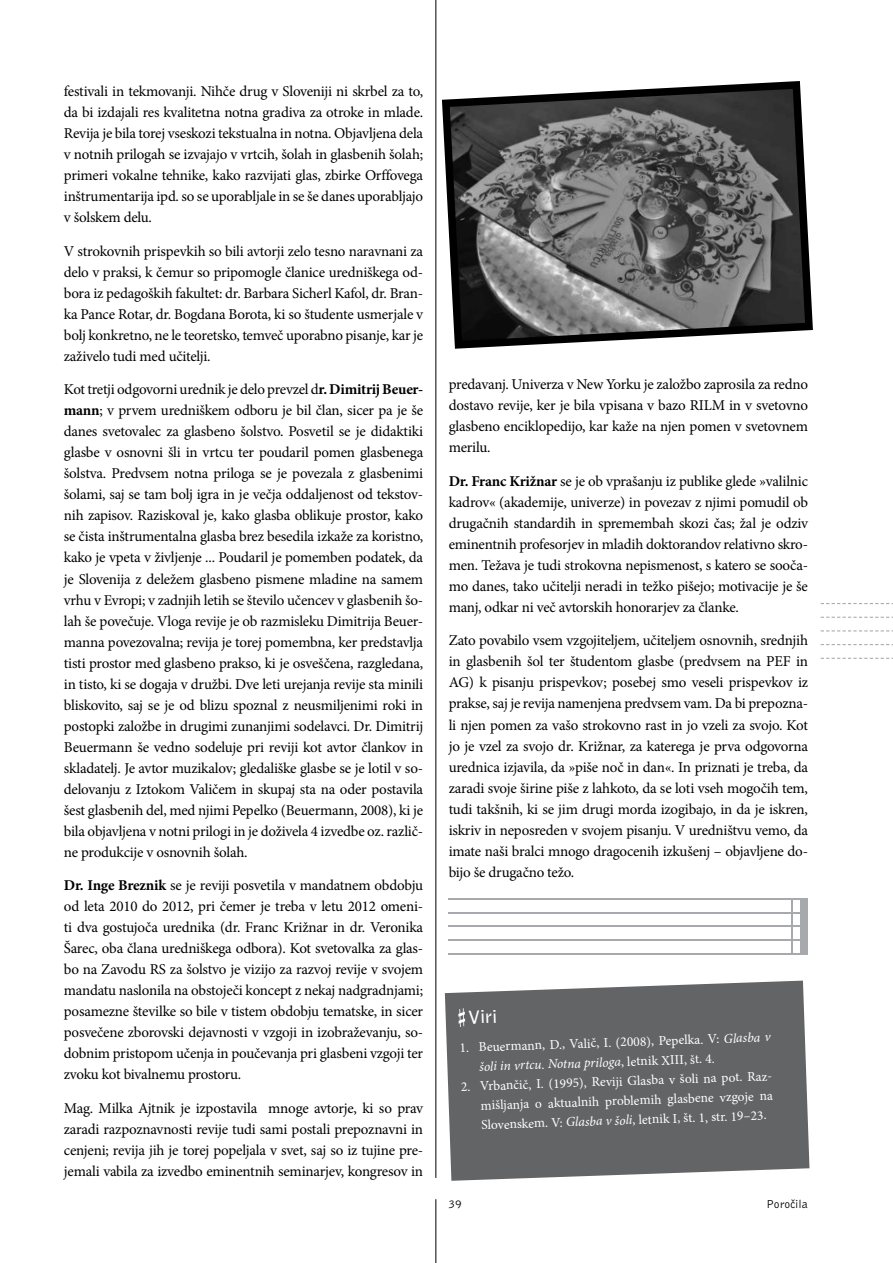
<style>
.page{position:relative;width:893px;height:1263px;background:#fff}
.page>*{position:absolute;margin:0;border:0;box-sizing:border-box;transform-origin:0 0}
.t1{font:700 18px "Bell Gothic Std";color:#fff}
.t2{font:15px/21px "Minion Pro";letter-spacing:-.015em;color:#000;text-align:justify}
.t3{font:13.5px/19.5px "Minion Pro";color:#fff}
.t4{font:12px "Bell Gothic BT";color:#000}
.s1{font-weight:700}
.s2{font-style:italic}
</style>
<div class="page">
<hr style="left:0;top:0;width:1px;height:1263px;background:#e6e7e8">
<hr style="left:436px;top:0;width:1px;height:1178px;background:#000">
<hr style="left:436px;top:1199px;width:1px;height:64px;background:#000">
<svg style="left:821px;top:603px;width:72px;height:1px"></svg>
<svg style="left:821px;top:617px;width:72px;height:1px"></svg>
<svg style="left:821px;top:630px;width:72px;height:1px"></svg>
<svg style="left:821px;top:644px;width:72px;height:1px"></svg>
<svg style="left:821px;top:658px;width:72px;height:1px"></svg>
<svg style="left:442px;top:81px;width:371px;height:268px;background:#686868"></svg>
<svg style="left:445px;top:980px;width:364px;height:201px;background:#6f7072"></svg>
<svg style="left:458px;top:1008px;width:7px;height:19px"></svg>
<div style="left:800px;top:899px;width:7px;height:54px;background:#a7a9ac"></div>
<hr style="left:791px;top:899px;width:1px;height:54px;background:#a7a9ac">
<hr style="left:448px;top:898px;width:359px;height:1px;background:#a7a9ac">
<hr style="left:448px;top:912px;width:359px;height:1px;background:#a7a9ac">
<hr style="left:448px;top:926px;width:359px;height:1px;background:#a7a9ac">
<hr style="left:448px;top:939px;width:359px;height:1px;background:#a7a9ac">
<hr style="left:448px;top:953px;width:359px;height:1px;background:#a7a9ac">
<p class="t2" style="left:64px;top:81px;width:361px">festivali in tekmovanji. Nihče drug v Sloveniji ni skrbel za to, da bi izdajali res kvalitetna notna gradiva za otroke in mlade.<br>Revija je bila torej vseskozi tekstualna in notna. Objavljena dela v notnih prilogah se izvajajo v vrtcih, šolah in glasbenih šolah; primeri vokalne tehnike, kako razvijati glas, zbirke Orffovega inštrumentarija ipd. so se uporabljale in se še danes uporabljajo v šolskem delu.</p>
<p class="t2" style="left:64px;top:240px;width:361px">V strokovnih prispevkih so bili avtorji zelo tesno naravnani za delo v praksi, k čemur so pripomogle članice uredniškega od&shy;bora iz pedagoških fakultet: dr. Barbara Sicherl Kafol, dr. Bran&shy;ka Pance Rotar, dr. Bogdana Borota, ki so študente usmerjale v bolj konkretno, ne le teoretsko, temveč uporabno pisanje, kar je zaživelo tudi med učitelji.</p>
<p class="t2" style="left:64px;top:379px;width:361px">Kot tretji odgovorni urednik je delo prevzel d<span class="s1">r. Dimitrij Beuer&shy;mann</span>; v prvem uredniškem odboru je bil član, sicer pa je še danes svetovalec za glasbeno šolstvo. Posvetil se je didaktiki glasbe v osnovni šli in vrtcu ter poudaril pomen glasbenega šolstva. Predvsem notna priloga se je povezala z glasbenimi šolami, saj se tam bolj igra in je večja oddaljenost od tekstov&shy;nih zapisov. Raziskoval je, kako glasba oblikuje prostor, kako se čista inštrumentalna glasba brez besedila izkaže za koristno, kako je vpeta v življenje ... Poudaril je pomemben podatek, da je Slovenija z deležem glasbeno pismene mladine na samem vrhu v Evropi; v zadnjih letih se število učencev v glasbenih šo&shy;lah še povečuje. Vloga revije je ob razmisleku Dimitrija Beuer&shy;manna povezovalna; revija je torej pomembna, ker predstavlja tisti prostor med glasbeno prakso, ki je osveščena, razgledana, in tisto, ki se dogaja v družbi. Dve leti urejanja revije sta minili bliskovito, saj se je od blizu spoznal z neusmiljenimi roki in postopki založbe in drugimi zunanjimi sodelavci. Dr. Dimitrij Beuermann še vedno sodeluje pri reviji kot avtor člankov in skladatelj. Je avtor muzikalov; gledališke glasbe se je lotil v so&shy;delovanju z Iztokom Valičem in skupaj sta na oder postavila šest glasbenih del, med njimi Pepelko (Beuermann, 2008), ki je bila objavljena v notni prilogi in je doživela 4 izvedbe oz. različ&shy;ne produkcije v osnovnih šolah.</p>
<p class="t2" style="left:64px;top:875px;width:361px"><span class="s1">Dr. Inge Breznik</span> se je reviji posvetila v mandatnem obdobju od leta 2010 do 2012, pri čemer je treba v letu 2012 omeni&shy;ti dva gostujoča urednika (dr. Franc Križnar in dr. Veronika Šarec, oba člana uredniškega odbora). Kot svetovalka za glas&shy;bo na Zavodu RS za šolstvo je vizijo za razvoj revije v svojem mandatu naslonila na obstoječi koncept z nekaj nadgradnjami; posamezne številke so bile v tistem obdobju tematske, in sicer posvečene zborovski dejavnosti v vzgoji in izobraževanju, so&shy;dobnim pristopom učenja in poučevanja pri glasbeni vzgoji ter zvoku kot bivalnemu prostoru.</p>
<p class="t2" style="left:64px;top:1098px;width:361px">Mag. Milka Ajtnik je izpostavila mnoge avtorje, ki so prav zaradi razpoznavnosti revije tudi sami postali prepoznavni in cenjeni; revija jih je torej popeljala v svet, saj so iz tujine pre&shy;jemali vabila za izvedbo eminentnih seminarjev, kongresov in</p>
<p class="t2" style="left:449px;top:374px;width:361px">predavanj. Univerza v New Yorku je založbo zaprosila za redno dostavo revije, ker je bila vpisana v bazo RILM in v svetovno glasbeno enciklopedijo, kar kaže na njen pomen v svetovnem merilu.</p>
<p class="t2" style="left:449px;top:470px;width:361px"><span class="s1">Dr. Franc Križnar</span> se je ob vprašanju iz publike glede »valilnic kadrov« (akademije, univerze) in povezav z njimi pomudil ob drugačnih standardih in spremembah skozi čas; žal je odziv eminentnih profesorjev in mladih doktorandov relativno skro&shy;men. Težava je tudi strokovna nepismenost, s katero se sooča&shy;mo danes, tako učitelji neradi in težko pišejo; motivacije je še manj, odkar ni več avtorskih honorarjev za članke.</p>
<p class="t2" style="left:449px;top:630px;width:361px">Zato povabilo vsem vzgojiteljem, učiteljem osnovnih, srednjih in glasbenih šol ter študentom glasbe (predvsem na PEF in AG) k pisanju prispevkov; posebej smo veseli prispevkov iz prakse, saj je revija namenjena predvsem vam. Da bi prepozna&shy;li njen pomen za vašo strokovno rast in jo vzeli za svojo. Kot jo je vzel za svojo dr. Križnar, za katerega je prva odgovorna urednica izjavila, da »piše noč in dan«. In priznati je treba, da zaradi svoje širine piše z lahkoto, da se loti vseh mogočih tem, tudi takšnih, ki se jim drugi morda izogibajo, in da je iskren, iskriv in neposreden v svojem pisanju. V uredništvu vemo, da imate naši bralci mnogo dragocenih izkušenj – objavljene do&shy;bijo še drugačno težo.</p>
<p class="t1" style="left:468px;top:1006px;width:31px;rotate:-2deg">Viri</p>
<p class="t3" style="left:478px;top:1037px;width:294px;text-indent:-19px;rotate:-2deg">1. Beuermann, D., Valič, I. (2008), Pepelka. V: <span class="s2">Glasba v šoli in vrtcu. Notna priloga</span>, letnik XIII, št. 4.</p>
<p class="t3" style="left:480px;top:1076px;width:296px;text-indent:-19px;rotate:-2deg">2. Vrbančič, I. (1995), Reviji Glasba v šoli na pot. Raz&shy;mišljanja o aktualnih problemih glasbene vzgoje na<br>Slovenskem. V: <span class="s2">Glasba v šoli</span>, letnik I, št. 1, str. 19–23.</p>
<p class="t4" style="left:449px;top:1196px;width:15px">39</p>
<p class="t4" style="left:766px;top:1196px;width:43px">Porocˇila</p>
</div>
